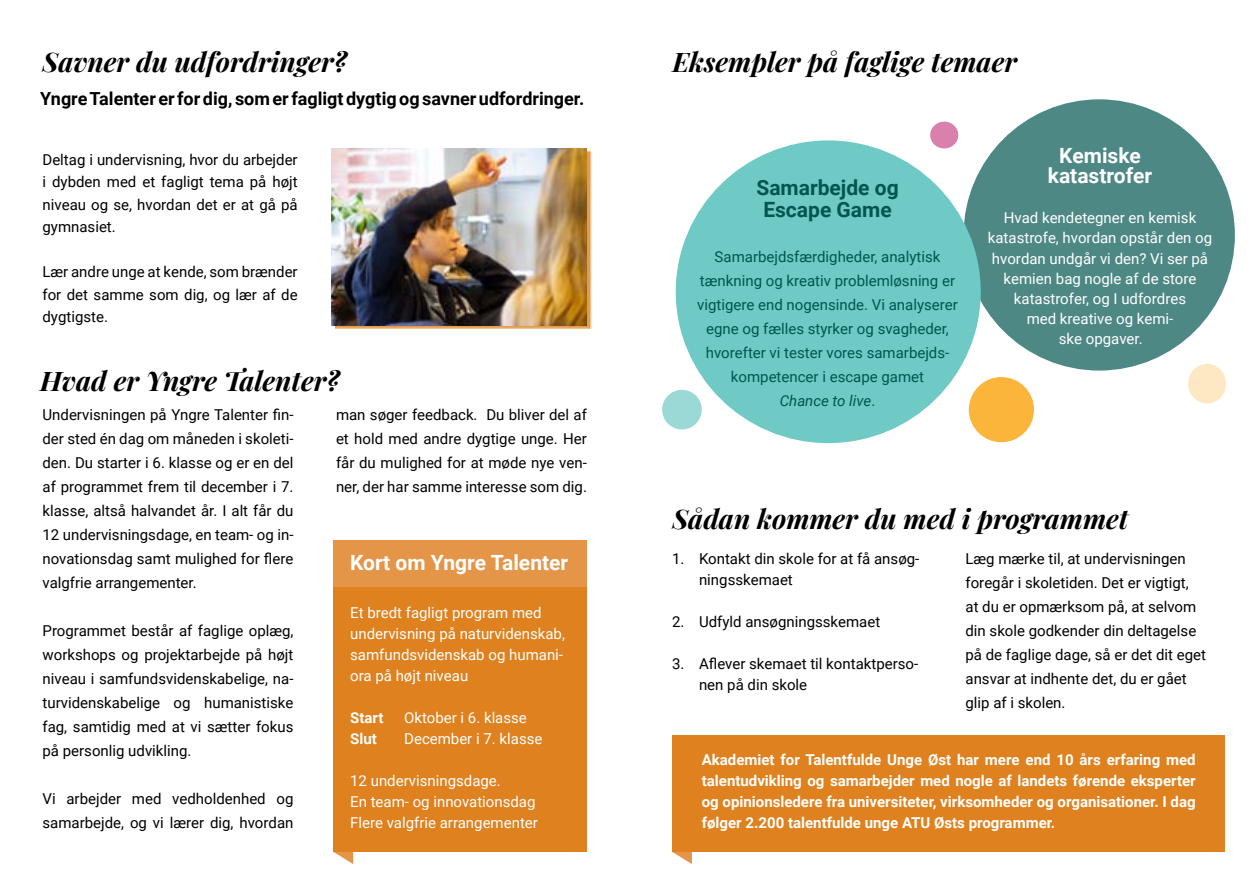
<style>
.page{position:relative;width:1259px;height:893px;background:#fff}
.page>*{position:absolute;margin:0;border:0;box-sizing:border-box;transform-origin:0 0}
.t1{font:italic 700 27px "Playfair Display";color:#000}
.t2{font:700 21px/20.1px "Roboto";color:#fff;text-align:center}
.t3{font:700 21px/22.5px "Roboto";color:#005551;text-align:center}
.t4{font:700 18px "Roboto";color:#000}
.t5{font:15px/24px "Roboto";color:#000;text-align:justify}
.t6{font:15px/20.1px "Roboto";color:#fff}
.t7{font:700 15px/21px "Roboto";color:#fff;text-align:justify}
.t8{font:15px/24px "Roboto";color:#005551;text-align:center}
.s1{font-style:italic}
</style>
<div class="page">
<div style="left:963px;top:99px;width:271px;height:272px;background:#4d8885;border-radius:50%"></div>
<svg style="left:334px;top:852px;width:19px;height:12px"></svg>
<div style="left:333px;top:540px;width:254px;height:312px;background:#de811e"></div>
<div style="left:333px;top:540px;width:254px;height:46px;background:#e49547"></div>
<div style="left:335px;top:150px;width:256px;height:179px;background:#de811e;opacity:.8"></div>
<img style="left:332px;top:149px;width:255px;height:176px">
<svg style="left:672px;top:852px;width:20px;height:12px"></svg>
<div style="left:672px;top:736px;width:552px;height:116px;background:#de811e"></div>
<div style="left:968px;top:377px;width:66px;height:65px;background:#fcb53b;border-radius:50%"></div>
<div style="left:930px;top:122px;width:28px;height:26px;background:#d980ad;border-radius:50%"></div>
<div style="left:662px;top:390px;width:40px;height:39px;background:#9ad9d5;border-radius:50%"></div>
<div style="left:1188px;top:364px;width:38px;height:40px;background:#fee8c4;border-radius:50%"></div>
<div style="left:676px;top:140px;width:304px;height:303px;background:#6fc9c4;border-radius:50%"></div>
<h1 class="t1" style="left:43px;top:40px;width:306px">Savner du udfordringer?</h1>
<h1 class="t1" style="left:672px;top:40px;width:346px">Eksempler på faglige temaer</h1>
<p class="t4" style="left:40px;top:86px;width:545px">Yngre Talenter er for dig, som er fagligt dygtig og savner udfordringer.</p>
<p class="t5" style="left:43px;top:148px;width:257px;line-height:22.5px">Deltag i undervisning, hvor du arbejder i dybden med et fagligt tema på højt niveau og se, hvordan det er at gå på gymnasiet.</p>
<p class="t5" style="left:43px;top:260px;width:257px;line-height:22.5px">Lær andre unge at kende, som brænder for det samme som dig, og lær af de dygtigste.</p>
<h1 class="t1" style="left:40px;top:359px;width:301px">Hvad er Yngre Talenter?</h1>
<p class="t5" style="left:43px;top:402px;width:252px">Undervisningen på Yngre Talenter fin&shy;der sted én dag om måneden i skoleti&shy;den. Du starter i 6. klasse og er en del af programmet frem til december i 7. klasse, altså halvandet år. I alt får du 12 undervisningsdage, en team- og in&shy;novationsdag samt mulighed for flere valgfrie arrangementer.</p>
<p class="t5" style="left:43px;top:618px;width:252px">Programmet består af faglige oplæg, workshops og projektarbejde på højt niveau i samfundsvidenskabelige, na&shy;turvidenskabelige og humanistiske fag, samtidig med at vi sætter fokus på personlig udvikling.</p>
<p class="t5" style="left:43px;top:786px;width:252px">Vi arbejder med vedholdenhed og samarbejde, og vi lærer dig, hvordan</p>
<p class="t5" style="left:336px;top:402px;width:252px">man søger feedback. Du bliver del af et hold med andre dygtige unge. Her får du mulighed for at møde nye ven&shy;ner, der har samme interesse som dig.</p>
<h2 class="t2" style="left:350px;top:552px;width:219px">Kort om Yngre Talenter</h2>
<p class="t6" style="left:350px;top:602px;width:216px;line-height:21px">Et bredt fagligt program med undervisning på naturvidenskab, samfundsvidenskab og humani&shy;ora på højt niveau</p>
<p class="t7" style="left:350px;top:707px;width:35px">Start</p>
<p class="t6" style="left:404px;top:707px;width:124px">Oktober i 6. klasse</p>
<p class="t7" style="left:350px;top:728px;width:28px">Slut</p>
<p class="t6" style="left:404px;top:728px;width:140px">December i 7. klasse</p>
<p class="t6" style="left:350px;top:770px;width:189px;line-height:21px">12 undervisningsdage.<br>En team- og innovationsdag<br>Flere valgfrie arrangementer</p>
<h2 class="t3" style="left:756px;top:175px;width:144px">Samarbejde og<br>Escape Game</h2>
<p class="t8" style="left:697px;top:244px;width:262px">Samarbejdsfærdigheder, analytisk tænkning og kreativ problemløsning er vigtigere end nogensinde. Vi analyserer egne og fælles styrker og svagheder, hvorefter vi tester vores samarbejds&shy;kompetencer i escape gamet<br><span class="s1">Chance to live</span>.</p>
<h2 class="t2" style="left:1047px;top:145px;width:106px">Kemiske katastrofer</h2>
<p class="t6" style="left:988px;top:207px;width:226px;text-align:center">Hvad kendetegner en kemisk katastrofe, hvordan opstår den og hvordan undgår vi den? Vi ser på kemien bag nogle af de store katastrofer, og I udfordres<br>med kreative og kemi-<br>ske opgaver.</p>
<h1 class="t1" style="left:672px;top:497px;width:457px">Sådan kommer du med i programmet</h1>
<p class="t5" style="left:699px;top:548px;width:222px;line-height:21px;text-indent:-27px">1. Kontakt din skole for at få ansøg&shy;ningsskemaet</p>
<p class="t5" style="left:672px;top:609px;width:210px">2. Udfyld ansøgningsskemaet</p>
<p class="t5" style="left:699px;top:653px;width:221px;line-height:21px;text-indent:-27px">3. Aflever skemaet til kontaktperso&shy;nen på din skole</p>
<p class="t5" style="left:965px;top:546px;width:242px;text-align:left">Læg mærke til, at undervisningen foregår i skoletiden. Det er vigtigt,<br>at du er opmærksom på, at selvom din skole godkender din deltagelse på de faglige dage, så er det dit eget ansvar at indhente det, du er gået glip af i skolen.</p>
<p class="t7" style="left:702px;top:749px;width:495px">Akademiet for Talentfulde Unge Øst har mere end 10 års erfaring med talentudvikling og samarbejder med nogle af landets førende eksperter og opinionsledere fra universiteter, virksomheder og organisationer. I dag følger 2.200 talentfulde unge ATU Østs programmer.</p>
</div>
